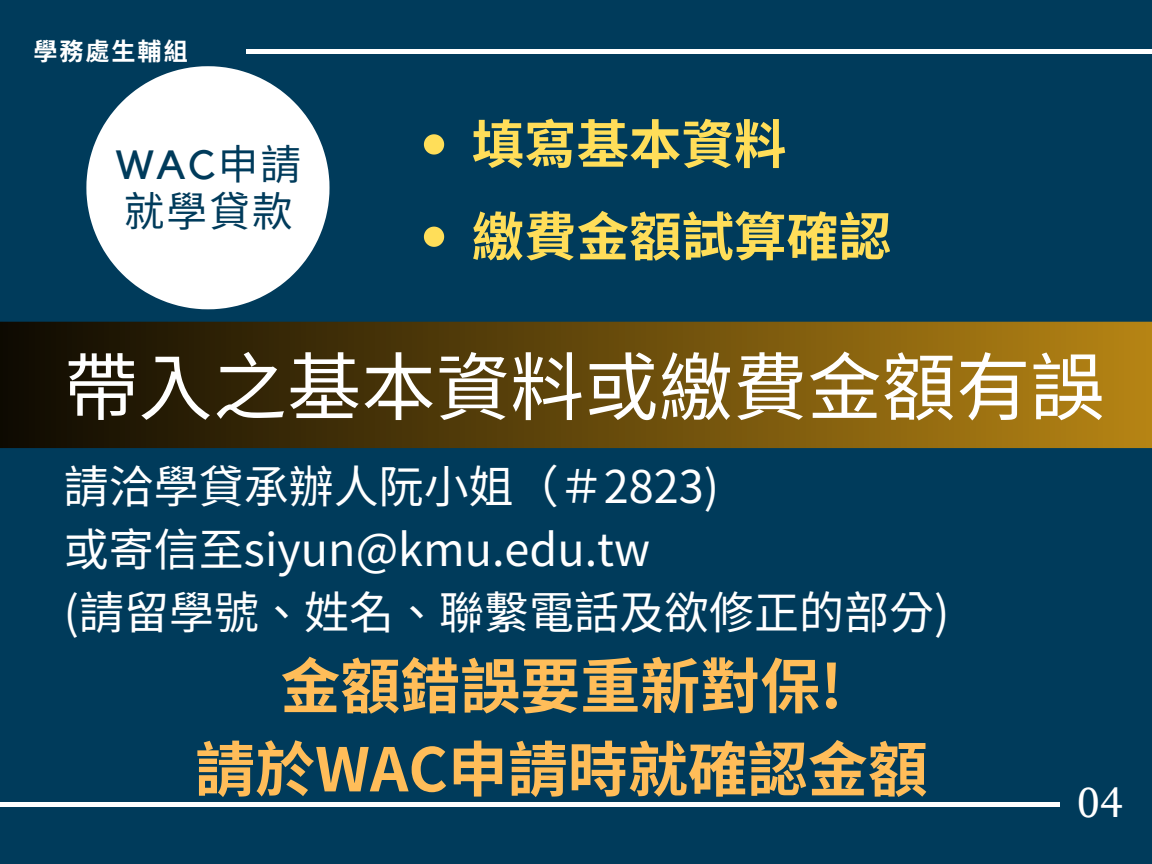
<style>
.page{position:relative;width:1152px;height:864px;background:#003b5b}
.page>*{position:absolute;margin:0;border:0;box-sizing:border-box;transform-origin:0 0}
.t1{font:74.4px "Noto Sans TC";color:#fff}
.t2{font:700 60px/83.2px "Noto Sans TC";color:#ffbd59;text-align:center}
.t3{font:700 52.5px "Noto Sans TC";color:#ffde59}
.t4{font:45.3px "Source Serif Pro";color:#fff}
.t5{font:45px/63px "Noto Sans TC";color:#fff}
.t6{font:40.65px/47.2px "Noto Sans CJ Ksc";color:#003b5b}
.t7{font:40.65px "Kollektif";color:#003b5b}
.t8{font:700 24.15px "Noto Sans CJ Ksc";color:#fff}
.s1{font-family:"Kollektif"}
.s2{font-family:"Noto Sans CJ Ksc"}
</style>
<div class="page">
<div style="left:0;top:802px;width:1060px;height:5px;background:#fff"></div>
<div style="left:246px;top:49px;width:906px;height:5px;background:#fff"></div>
<svg style="left:0;top:322px;width:1152px;height:126px;background:#5f450a"></svg>
<svg style="left:424px;top:134px;width:20px;height:21px"></svg>
<svg style="left:424px;top:227px;width:20px;height:20px"></svg>
<svg style="left:86px;top:66px;width:244px;height:243px;fill:#fff"></svg>
<h4 class="t8" style="left:33px;top:32px;width:156px">學務處生輔組</h4>
<h5 class="t6" style="left:115px;top:138px;width:184px"><span class="s1">WAC</span>申請就學貸款</h5>
<p class="t7" style="left:62px;top:218px;width:184px">WAC<span class="s2">申請</span></p>
<h4 class="t3" style="left:472px;top:103px;width:316px">填寫基本資料</h4>
<p class="t3" style="left:472px;top:195px;width:421px">繳費金額試算確認</p>
<p class="t1" style="left:64px;top:328px;width:1042px">帶入之基本資料或繳費金額有誤</p>
<h1 class="t5" style="left:64px;top:452px;width:887px">請洽學貸承辦人阮小姐（＃2823)<br>或寄信至siyun@kmu.edu.tw<br>(請留學號、姓名、聯繫電話及欲修正的部分)</h1>
<h2 class="t2" style="left:195px;top:640px;width:734px">金額錯誤要重新對保!<br>請於WAC申請時就確認金額</h2>
<p class="t4" style="left:1077px;top:776px;width:47px">04</p>
</div>
